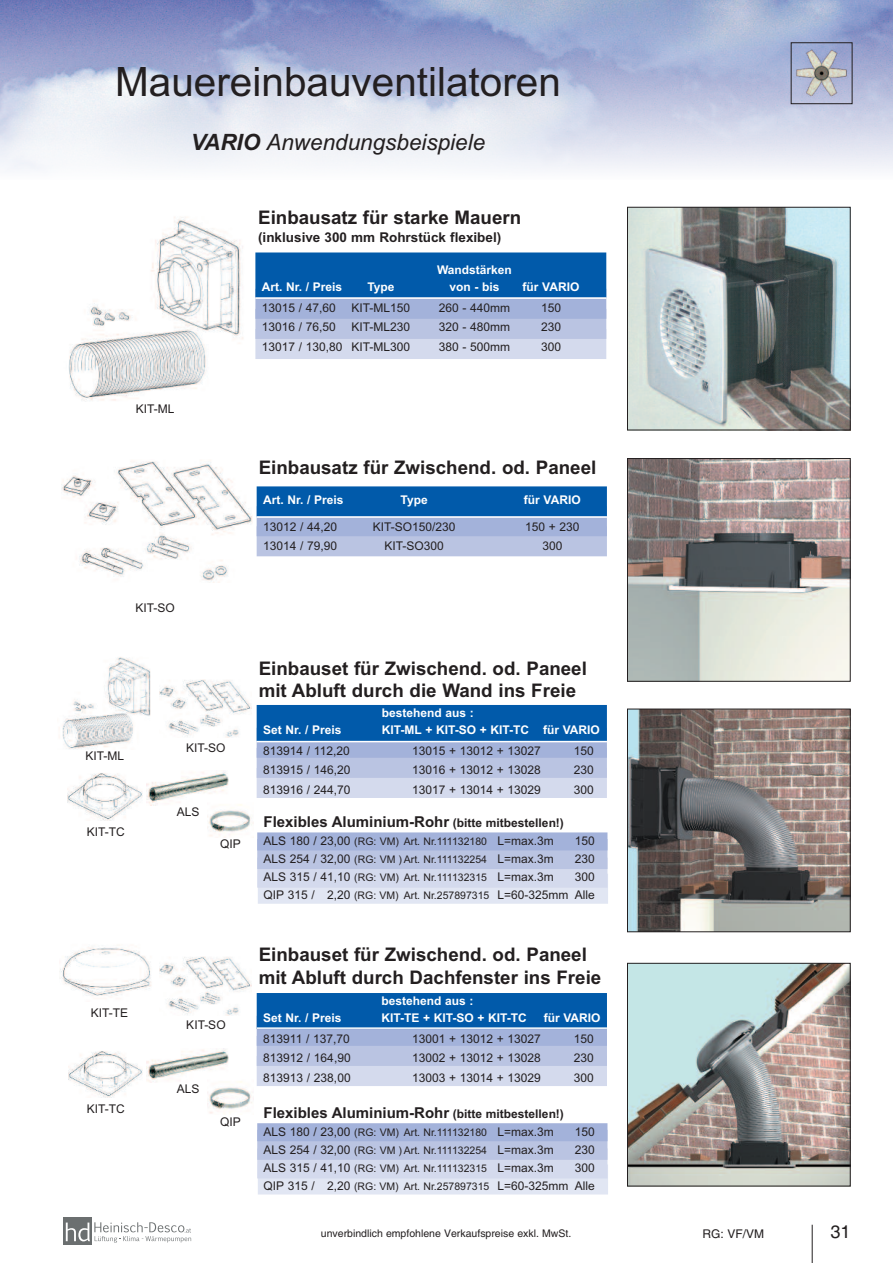
<style>
.page{position:relative;width:893px;height:1263px;background:#fff}
.page>*{position:absolute;margin:0;border:0;box-sizing:border-box;transform-origin:0 0}
.t1{font:40.5px "Arial";color:#231f20}
.t2{font:italic 22.5px "Arial";color:#231f20}
.t3{font:700 18.75px/22.5px "Arial";color:#231f20}
.t4{font:18px "Helvetica";color:#231f20}
.t5{font:700 15px "Arial";color:#231f20}
.t6{font:700 13.5px "Arial";color:#231f20}
.t7{font:12px/18px "Arial";color:#231f20;text-align:right}
.t8{font:700 12px "Arial";color:#fff}
.t9{font:12px "Helvetica";color:#231f20}
.t10{font:10.5px "Arial";color:#231f20}
.t11{font:10.5px "Helvetica";color:#231f20}
.s1{font-weight:700}
.s2{font-size:12px}
.s3{font-size:10.5px}
</style>
<div class="page">
<hr style="left:812px;top:1225px;width:1px;height:38px;background:#231f20">
<div style="left:64px;top:1217px;width:28px;height:28px;background:#6b6f70"></div>
<svg style="left:66px;top:1222px;width:125px;height:20px"></svg>
<img style="left:68px;top:773px;width:74px;height:47px">
<div style="left:255px;top:329px;width:351px;height:30px;background:#d4daed"></div>
<div style="left:255px;top:309px;width:351px;height:30px;background:#bac4e2"></div>
<div style="left:255px;top:289px;width:351px;height:30px;background:#a3b2da"></div>
<div style="left:255px;top:252px;width:351px;height:45px;background:#015aaa"></div>
<img style="left:629px;top:209px;width:219px;height:219px">
<div style="left:627px;top:207px;width:223px;height:223px;border:1px solid #231f20"></div>
<img style="left:629px;top:460px;width:219px;height:219px">
<div style="left:627px;top:458px;width:223px;height:223px;border:1px solid #231f20"></div>
<img style="left:629px;top:711px;width:219px;height:219px">
<div style="left:627px;top:709px;width:223px;height:223px;border:1px solid #231f20"></div>
<img style="left:629px;top:965px;width:219px;height:219px">
<div style="left:627px;top:963px;width:223px;height:223px;border:1px solid #231f20"></div>
<img style="left:68px;top:217px;width:175px;height:184px">
<hr style="left:255px;top:297px;width:351px;height:2px;background:#fff">
<div style="left:257px;top:768px;width:350px;height:30px;background:#d4daed"></div>
<div style="left:257px;top:748px;width:350px;height:30px;background:#bac4e2"></div>
<div style="left:257px;top:728px;width:350px;height:30px;background:#a3b2da"></div>
<div style="left:257px;top:705px;width:350px;height:36px;background:#015aaa"></div>
<hr style="left:257px;top:741px;width:350px;height:1px;background:#fff">
<div style="left:257px;top:1056px;width:350px;height:30px;background:#d4daed"></div>
<div style="left:257px;top:1036px;width:350px;height:30px;background:#bac4e2"></div>
<div style="left:257px;top:1016px;width:350px;height:30px;background:#a3b2da"></div>
<div style="left:257px;top:993px;width:350px;height:36px;background:#015aaa"></div>
<hr style="left:257px;top:1027px;width:350px;height:2px;background:#fff">
<img style="left:61px;top:461px;width:191px;height:121px">
<img style="left:159px;top:679px;width:92px;height:59px">
<img style="left:62px;top:657px;width:89px;height:92px">
<img style="left:60px;top:947px;width:92px;height:50px">
<img style="left:146px;top:772px;width:83px;height:33px">
<div style="left:257px;top:526px;width:350px;height:30px;background:#bac4e2"></div>
<div style="left:257px;top:506px;width:350px;height:30px;background:#a3b2da"></div>
<div style="left:257px;top:486px;width:350px;height:30px;background:#015aaa"></div>
<hr style="left:257px;top:516px;width:350px;height:2px;background:#fff">
<img style="left:208px;top:802px;width:46px;height:34px">
<img style="left:68px;top:1051px;width:74px;height:47px">
<img style="left:159px;top:957px;width:92px;height:58px">
<img style="left:147px;top:1048px;width:82px;height:34px">
<img style="left:208px;top:1080px;width:46px;height:34px">
<div style="left:258px;top:874px;width:350px;height:30px;background:#e1e6f3"></div>
<div style="left:257px;top:858px;width:350px;height:30px;background:#d4daed"></div>
<div style="left:257px;top:839px;width:350px;height:30px;background:#bac4e2"></div>
<div style="left:257px;top:832px;width:350px;height:18px;background:#a3b2da"></div>
<div style="left:258px;top:1164px;width:350px;height:30px;background:#e1e6f3"></div>
<div style="left:257px;top:1148px;width:350px;height:30px;background:#d4daed"></div>
<div style="left:257px;top:1130px;width:350px;height:30px;background:#bac4e2"></div>
<div style="left:257px;top:1123px;width:350px;height:18px;background:#a3b2da"></div>
<svg style="left:0;top:0;width:893px;height:170px"></svg>
<img style="left:796px;top:49px;width:52px;height:49px">
<h1 class="t1" style="left:115px;top:58px;width:447px">Mauereinbauventilatoren</h1>
<h2 class="t2" style="left:191px;top:129px;width:296px"><span class="s1">VARIO</span> Anwendungsbeispiele</h2>
<h3 class="t3" style="left:258px;top:206px;width:265px">Einbausatz für starke Mauern</h3>
<p class="t6" style="left:258px;top:230px;width:245px">(inklusive 300 mm Rohrstück flexibel)</p>
<p class="t8" style="left:437px;top:263px;width:76px">Wandstärken</p>
<p class="t8" style="left:262px;top:280px;width:82px">Art. Nr. / Preis</p>
<p class="t8" style="left:367px;top:280px;width:29px">Type</p>
<p class="t8" style="left:449px;top:280px;width:52px">von - bis</p>
<p class="t8" style="left:523px;top:280px;width:58px">für VARIO</p>
<p class="t7" style="left:262px;top:299px;width:76px">13015 / 47,60</p>
<p class="t7" style="left:352px;top:299px;width:60px">KIT-ML150</p>
<p class="t7" style="left:439px;top:299px;width:73px">260 - 440mm</p>
<p class="t7" style="left:541px;top:299px;width:22px">150</p>
<p class="t7" style="left:262px;top:318px;width:76px">13016 / 76,50</p>
<p class="t7" style="left:352px;top:318px;width:60px">KIT-ML230</p>
<p class="t7" style="left:439px;top:318px;width:73px">320 - 480mm</p>
<p class="t7" style="left:541px;top:318px;width:22px">230</p>
<p class="t7" style="left:262px;top:338px;width:150px">13017 / 130,80 KIT-ML300</p>
<p class="t7" style="left:439px;top:338px;width:73px">380 - 500mm</p>
<p class="t7" style="left:541px;top:338px;width:22px">300</p>
<p class="t7" style="left:136px;top:400px;width:40px">KIT-ML</p>
<h3 class="t3" style="left:259px;top:456px;width:339px">Einbausatz für Zwischend. od. Paneel</h3>
<p class="t8" style="left:263px;top:493px;width:82px">Art. Nr. / Preis</p>
<p class="t8" style="left:401px;top:493px;width:29px">Type</p>
<p class="t8" style="left:524px;top:493px;width:58px">für VARIO</p>
<p class="t7" style="left:263px;top:518px;width:76px">13012 / 44,20</p>
<p class="t7" style="left:373px;top:518px;width:84px">KIT-SO150/230</p>
<p class="t7" style="left:525px;top:518px;width:56px">150 + 230</p>
<p class="t7" style="left:263px;top:537px;width:76px">13014 / 79,90</p>
<p class="t7" style="left:384px;top:537px;width:61px">KIT-SO300</p>
<p class="t7" style="left:542px;top:537px;width:22px">300</p>
<p class="t7" style="left:135px;top:598px;width:41px">KIT-SO</p>
<p class="t7" style="left:86px;top:747px;width:40px">KIT-ML</p>
<p class="t7" style="left:87px;top:823px;width:39px">KIT-TC</p>
<p class="t7" style="left:91px;top:1004px;width:39px">KIT-TE</p>
<p class="t7" style="left:87px;top:1100px;width:39px">KIT-TC</p>
<p class="t7" style="left:186px;top:739px;width:41px">KIT-SO</p>
<p class="t7" style="left:177px;top:803px;width:24px">ALS</p>
<p class="t7" style="left:220px;top:835px;width:22px">QIP</p>
<p class="t7" style="left:186px;top:1016px;width:41px">KIT-SO</p>
<p class="t7" style="left:177px;top:1080px;width:24px">ALS</p>
<p class="t7" style="left:220px;top:1112px;width:22px">QIP</p>
<h3 class="t3" style="left:259px;top:657px;width:330px">Einbauset für Zwischend. od. Paneel mit Abluft durch die Wand ins Freie</h3>
<p class="t8" style="left:382px;top:706px;width:94px">bestehend aus :</p>
<p class="t8" style="left:263px;top:722px;width:80px">Set Nr. / Preis</p>
<p class="t8" style="left:382px;top:722px;width:219px">KIT-ML + KIT-SO + KIT-TC für VARIO</p>
<p class="t7" style="left:263px;top:741px;width:88px">813914 / 112,20</p>
<p class="t7" style="left:412px;top:741px;width:130px">13015 + 13012 + 13027</p>
<p class="t7" style="left:574px;top:741px;width:22px">150</p>
<p class="t7" style="left:263px;top:761px;width:89px">813915 / 146,20</p>
<p class="t7" style="left:412px;top:761px;width:130px">13016 + 13012 + 13028</p>
<p class="t7" style="left:574px;top:761px;width:22px">230</p>
<p class="t7" style="left:263px;top:780px;width:89px">813916 / 244,70</p>
<p class="t7" style="left:412px;top:780px;width:130px">13017 + 13014 + 13029</p>
<p class="t7" style="left:574px;top:780px;width:22px">300</p>
<p class="t5" style="left:264px;top:813px;width:302px">Flexibles Aluminium-Rohr <span class="s2">(bitte mitbestellen!)</span></p>
<p class="t10" style="left:264px;top:835px;width:292px"><span class="s2">ALS 180 / 23,00</span> (RG: VM) Art. Nr.111132180 <span class="s2">L=max.3m</span></p>
<p class="t7" style="left:575px;top:832px;width:22px">150</p>
<p class="t10" style="left:264px;top:853px;width:292px"><span class="s2">ALS 254 / 32,00</span> (RG: VM ) Art. Nr.111132254 <span class="s2">L=max.3m</span></p>
<p class="t7" style="left:575px;top:850px;width:22px">230</p>
<p class="t10" style="left:264px;top:871px;width:292px"><span class="s2">ALS 315 / 41,10</span> (RG: VM) Art. Nr.111132315 <span class="s2">L=max.3m</span></p>
<p class="t7" style="left:264px;top:868px;width:333px">300<br>QIP 315 / 2,20 <span class="s3">(RG: VM) Art. Nr.257897315</span> L=60-325mm Alle</p>
<h3 class="t3" style="left:259px;top:943px;width:344px">Einbauset für Zwischend. od. Paneel mit Abluft durch Dachfenster ins Freie</h3>
<p class="t8" style="left:381px;top:994px;width:94px">bestehend aus :</p>
<p class="t8" style="left:263px;top:1010px;width:80px">Set Nr. / Preis</p>
<p class="t8" style="left:381px;top:1010px;width:147px">KIT-TE + KIT-SO + KIT-TC</p>
<p class="t8" style="left:544px;top:1010px;width:58px">für VARIO</p>
<p class="t7" style="left:263px;top:1029px;width:88px">813911 / 137,70</p>
<p class="t7" style="left:412px;top:1029px;width:130px">13001 + 13012 + 13027</p>
<p class="t7" style="left:574px;top:1029px;width:22px">150</p>
<p class="t7" style="left:263px;top:1049px;width:89px">813912 / 164,90</p>
<p class="t7" style="left:412px;top:1049px;width:130px">13002 + 13012 + 13028</p>
<p class="t7" style="left:574px;top:1049px;width:22px">230</p>
<p class="t7" style="left:263px;top:1068px;width:89px">813913 / 238,00</p>
<p class="t7" style="left:412px;top:1068px;width:130px">13003 + 13014 + 13029</p>
<p class="t7" style="left:574px;top:1068px;width:22px">300</p>
<p class="t5" style="left:264px;top:1104px;width:302px">Flexibles Aluminium-Rohr <span class="s2">(bitte mitbestellen!)</span></p>
<p class="t10" style="left:264px;top:1126px;width:292px"><span class="s2">ALS 180 / 23,00</span> (RG: VM) Art. Nr.111132180 <span class="s2">L=max.3m</span></p>
<p class="t7" style="left:575px;top:1122px;width:22px">150</p>
<p class="t10" style="left:264px;top:1144px;width:292px"><span class="s2">ALS 254 / 32,00</span> (RG: VM ) Art. Nr.111132254 <span class="s2">L=max.3m</span></p>
<p class="t7" style="left:575px;top:1140px;width:22px">230</p>
<p class="t10" style="left:264px;top:1162px;width:292px"><span class="s2">ALS 315 / 41,10</span> (RG: VM) Art. Nr.111132315 <span class="s2">L=max.3m</span></p>
<p class="t7" style="left:264px;top:1158px;width:333px">300<br>QIP 315 / 2,20 <span class="s3">(RG: VM) Art. Nr.257897315</span> L=60-325mm Alle</p>
<p class="t11" style="left:321px;top:1227px;width:252px">unverbindlich empfohlene Verkaufspreise exkl. MwSt.</p>
<p class="t9" style="left:703px;top:1227px;width:63px">RG: VF/VM</p>
<h3 class="t4" style="left:830px;top:1221px;width:22px">31</h3>
</div>
